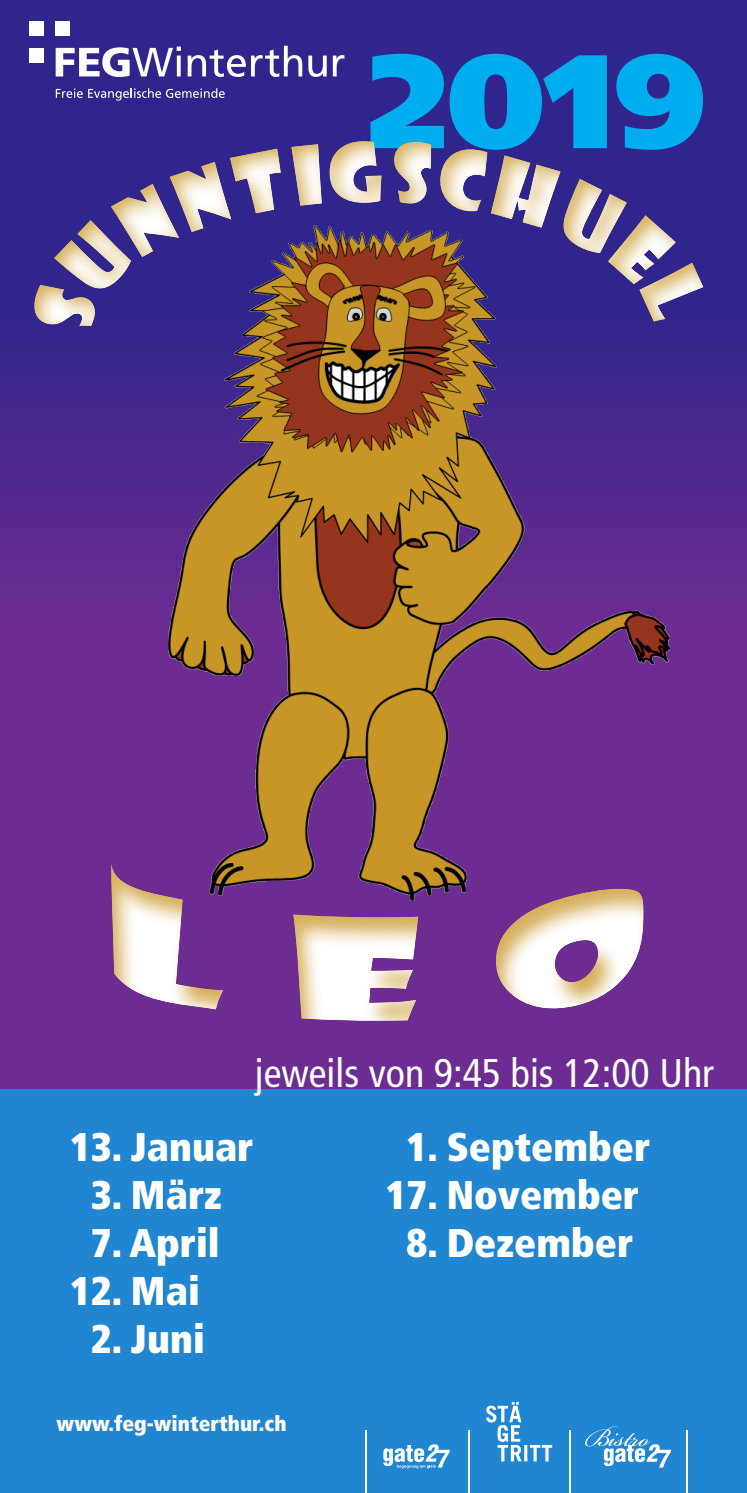
<style>
.page{position:relative;width:747px;height:1493px;background:#6c2c91}
.page>*{position:absolute;margin:0;border:0;box-sizing:border-box;transform-origin:0 0}
.t1{font:900 133px "Frutiger";color:#00aeef}
.t2{font:900 condensed 40px "Frutiger LT Std";color:#fff}
.t3{font:condensed 40px "Frutiger LT Std";color:#fff}
.t4{font:900 condensed 21.25px "Frutiger LT Std";color:#fff}
</style>
<div class="page">
<svg style="left:0;top:0;width:747px;height:641px;fill:#30258c"></svg>
<div style="left:0;top:1088px;width:747px;height:405px;background:#2086d2"></div>
<div style="left:29px;top:21px;width:14px;height:15px;background:#fff"></div>
<div style="left:55px;top:21px;width:15px;height:15px;background:#fff"></div>
<div style="left:29px;top:48px;width:14px;height:14px;background:#fff"></div>
<svg style="left:56px;top:88px;width:169px;height:13px"></svg>
<svg style="left:56px;top:47px;width:125px;height:30px"></svg>
<svg style="left:188px;top:46px;width:114px;height:31px"></svg>
<svg style="left:308px;top:56px;width:19px;height:21px"></svg>
<svg style="left:333px;top:55px;width:11px;height:21px"></svg>
<svg style="left:486px;top:1402px;width:66px;height:59px"></svg>
<hr style="left:468px;top:1430px;width:2px;height:63px;background:#fff">
<hr style="left:365px;top:1430px;width:2px;height:63px;background:#fff">
<hr style="left:569px;top:1430px;width:1px;height:63px;background:#fff">
<hr style="left:686px;top:1430px;width:1px;height:63px;background:#fff">
<svg style="left:585px;top:1426px;width:86px;height:41px"></svg>
<svg style="left:383px;top:1444px;width:67px;height:24px"></svg>
<img style="left:169px;top:328px;width:500px;height:529px">
<div style="left:108px;top:857px;width:537px;height:165px;background:#c89626;opacity:.75"></div>
<div style="left:30px;top:131px;width:675px;height:197px;background:#c89626;opacity:.75"></div>
<h1 class="t1" style="left:368px;top:20px;width:339px">2019</h1>
<p class="t3" style="left:255px;top:1050px;width:461px">jeweils von 9:45 bis 12:00 Uhr</p>
<p class="t2" style="left:70px;top:1123px;width:185px">13. Januar</p>
<p class="t2" style="left:91px;top:1171px;width:133px">3. März</p>
<p class="t2" style="left:91px;top:1219px;width:130px">7. April</p>
<p class="t2" style="left:70px;top:1267px;width:131px">12. Mai</p>
<p class="t2" style="left:91px;top:1315px;width:116px">2. Juni</p>
<p class="t4" style="left:57px;top:1411px;width:231px">www.feg-winterthur.ch</p>
<p class="t2" style="left:407px;top:1123px;width:245px">1. September</p>
<p class="t2" style="left:386px;top:1171px;width:255px">17. November</p>
<p class="t2" style="left:407px;top:1219px;width:228px">8. Dezember</p>
</div>
